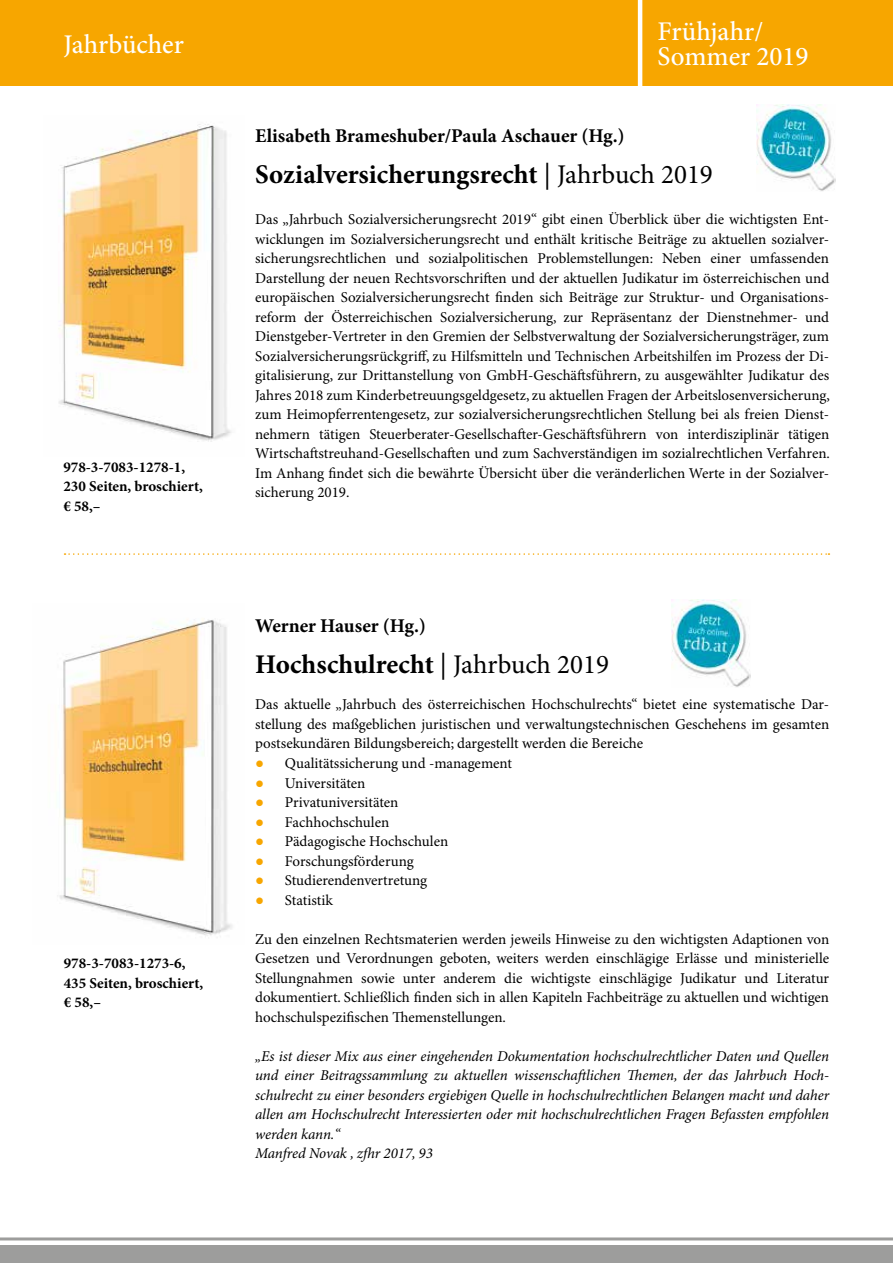
<style>
.page{position:relative;width:893px;height:1263px;background:#fff}
.page>*{position:absolute;margin:0;border:0;box-sizing:border-box;transform-origin:0 0}
.t1{font:700 27px "Minion Pro";color:#000}
.t2{font:500 27px/25.5px "Minion Pro";color:#fff}
.t3{font:700 19.5px "Minion Pro";color:#000}
.t4{font:15px/19.5px "Minion Pro";color:#000;text-align:justify}
.t5{font:italic 15px/19.5px "Minion Pro";letter-spacing:-.005em;color:#000}
.t6{font:700 15px/19.5px "Minion Pro";color:#000}
.s1{font-weight:400}
.s2{font-family:"Times New Roman";color:#f7a600}
</style>
<div class="page">
<img style="left:757px;top:104px;width:78px;height:87px">
<div style="left:0;top:0;width:893px;height:85px;background:#f7a600"></div>
<div style="left:0;top:1246px;width:893px;height:17px;background:#9d9d9c"></div>
<hr style="left:0;top:1237px;width:893px;height:3px;background:#9d9d9c">
<hr style="left:638px;top:0;width:4px;height:97px;background:#fff">
<img style="left:57px;top:619px;width:175px;height:317px">
<img style="left:672px;top:600px;width:78px;height:87px">
<svg style="left:65px;top:553px;width:764px;height:2px"></svg>
<img style="left:59px;top:124px;width:173px;height:318px">
<h1 class="t2" style="left:63px;top:32px;width:122px">Jahrbücher</h1>
<p class="t6" style="left:63px;top:457px;width:141px">978-3-7083-1278-1,<br>230 Seiten, broschiert, € 58,–</p>
<p class="t6" style="left:64px;top:953px;width:141px">978-3-7083-1273-6,<br>435 Seiten, broschiert, € 58,–</p>
<h1 class="t2" style="left:657px;top:18px;width:153px">Frühjahr/<br>Sommer 2019</h1>
<h2 class="t3" style="left:255px;top:122px;width:371px">Elisabeth Brameshuber/Paula Aschauer (Hg.)</h2>
<h1 class="t1" style="left:255px;top:156px;width:459px">Sozialversicherungsrecht <span class="s1">| Jahrbuch 2019</span></h1>
<p class="t4" style="left:255px;top:210px;width:576px">Das „Jahrbuch Sozialversicherungsrecht 2019“ gibt einen Überblick über die wichtigsten Ent&shy;wicklungen im Sozialversicherungsrecht und enthält kritische Beiträge zu aktuellen sozialver&shy;sicherungsrechtlichen und sozialpolitischen Problemstellungen: Neben einer umfassenden Darstellung der neuen Rechtsvorschriften und der aktuellen Judikatur im österreichischen und europäischen Sozialversicherungsrecht finden sich Beiträge zur Struktur- und Organisations&shy;reform der Österreichischen Sozialversicherung, zur Repräsentanz der Dienstnehmer- und Dienstgeber-Vertreter in den Gremien der Selbstverwaltung der Sozialversicherungsträger, zum Sozialversicherungsrückgriff, zu Hilfsmitteln und Technischen Arbeitshilfen im Prozess der Di&shy;gitalisierung, zur Drittanstellung von GmbH-Geschäftsführern, zu ausgewählter Judikatur des Jahres 2018 zum Kinderbetreuungsgeldgesetz, zu aktuellen Fragen der Arbeitslosenversicherung, zum Heimopferrentengesetz, zur sozialversicherungsrechtlichen Stellung bei als freien Dienst&shy;nehmern tätigen Steuerberater-Gesellschafter-Geschäftsführern von interdisziplinär tätigen Wirtschaftstreuhand-Gesellschaften und zum Sachverständigen im sozialrechtlichen Verfahren.<br>Im Anhang findet sich die bewährte Übersicht über die veränderlichen Werte in der Sozialver&shy;sicherung 2019.</p>
<h2 class="t3" style="left:255px;top:612px;width:172px">Werner Hauser (Hg.)</h2>
<h1 class="t1" style="left:255px;top:645px;width:355px">Hochschulrecht <span class="s1">| Jahrbuch 2019</span></h1>
<p class="t4" style="left:255px;top:695px;width:576px">Das aktuelle „Jahrbuch des österreichischen Hochschulrechts“ bietet eine systematische Dar&shy;stellung des maßgeblichen juristischen und verwaltungstechnischen Geschehens im gesamten postsekundären Bildungsbereich; dargestellt werden die Bereiche</p>
<p class="t4" style="left:255px;top:754px;width:258px"><span class="s2">●</span> Qualitätssicherung und -management</p>
<p class="t4" style="left:255px;top:773px;width:112px"><span class="s2">●</span> Universitäten</p>
<p class="t4" style="left:255px;top:793px;width:145px"><span class="s2">●</span> Privatuniversitäten</p>
<p class="t4" style="left:255px;top:812px;width:136px"><span class="s2">●</span> Fachhochschulen</p>
<p class="t4" style="left:255px;top:832px;width:195px"><span class="s2">●</span> Pädagogische Hochschulen</p>
<p class="t4" style="left:255px;top:851px;width:160px"><span class="s2">●</span> Forschungsförderung</p>
<p class="t4" style="left:255px;top:871px;width:174px"><span class="s2">●</span> Studierendenvertretung</p>
<p class="t4" style="left:255px;top:890px;width:79px"><span class="s2">●</span> Statistik</p>
<p class="t4" style="left:255px;top:929px;width:576px">Zu den einzelnen Rechtsmaterien werden jeweils Hinweise zu den wichtigsten Adaptionen von Gesetzen und Verordnungen geboten, weiters werden einschlägige Erlässe und ministerielle Stellungnahmen sowie unter anderem die wichtigste einschlägige Judikatur und Literatur dokumentiert. Schließlich finden sich in allen Kapiteln Fachbeiträge zu aktuellen und wichtigen hochschulspezifischen Themenstellungen.</p>
<p class="t5" style="left:255px;top:1046px;width:576px">„Es ist dieser Mix aus einer eingehenden Dokumentation hochschulrechtlicher Daten und Quellen und einer Beitragssammlung zu aktuellen wissenschaftlichen Themen, der das Jahrbuch Hoch&shy;schulrecht zu einer besonders ergiebigen Quelle in hochschulrechtlichen Belangen macht und daher allen am Hochschulrecht Interessierten oder mit hochschulrechtlichen Fragen Befassten empfohlen werden kann.“<br>Manfred Novak , zfhr 2017, 93</p>
</div>
